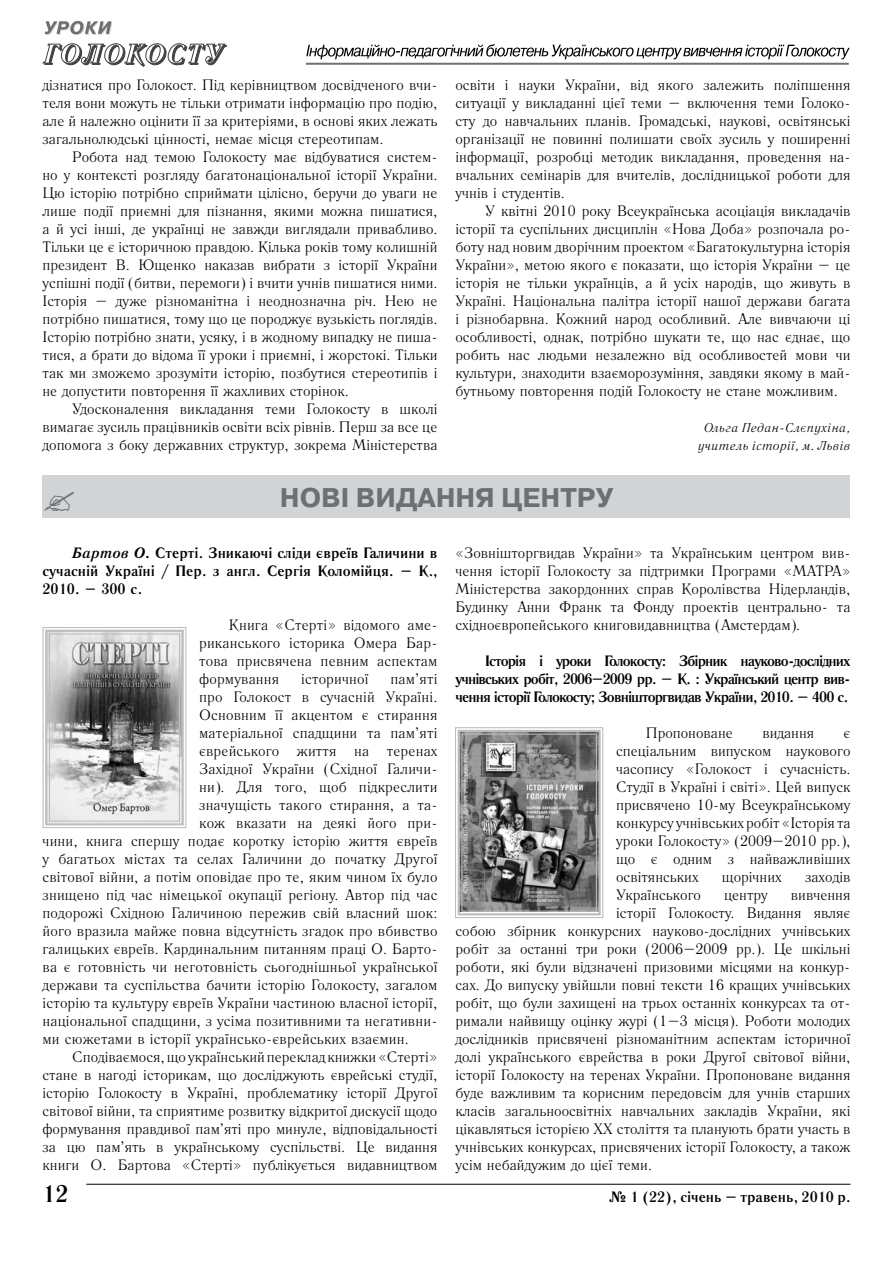
<style>
.page{position:relative;width:893px;height:1263px;background:#fff}
.page>*{position:absolute;margin:0;border:0;box-sizing:border-box;transform-origin:0 0}
.t1{font:700 27px "Pragmatica C";color:#6d6f71}
.t2{font:700 24px "Literaturnaya C";color:#000}
.t3{font:15px/18px "Literaturnaya C";color:#000;text-align:justify}
.t4{font:700 15px/18px "Literaturnaya C";color:#000;text-align:justify}
.t5{font:italic 12.75px/18px "Literaturnaya C";letter-spacing:.02em;color:#000;text-align:center}
.s1{font-style:italic}
</style>
<div class="page">
<hr style="left:306px;top:63px;width:543px;height:1px;background:#6d6f71">
<hr style="left:306px;top:64px;width:543px;height:1px;background:#6d6f71">
<svg style="left:306px;top:44px;width:544px;height:15px"></svg>
<svg style="left:45px;top:21px;width:67px;height:14px"></svg>
<svg style="left:43px;top:43px;width:184px;height:24px"></svg>
<hr style="left:86px;top:1184px;width:764px;height:1px;background:#000">
<div style="left:43px;top:476px;width:807px;height:42px;background:#d1d3d4"></div>
<svg style="left:42px;top:627px;width:145px;height:201px"></svg>
<div style="left:45px;top:630px;width:139px;height:195px;border:2px solid #bcbdc0"></div>
<div style="left:49px;top:633px;width:131px;height:189px;border:1px solid #bcbdc0"></div>
<svg style="left:455px;top:727px;width:149px;height:191px;background:#808080"></svg>
<div style="left:458px;top:730px;width:143px;height:185px;border:2px solid #bcbdc0"></div>
<div style="left:461px;top:734px;width:136px;height:178px;border:1px solid #bcbdc0"></div>
<p class="t3" style="left:43px;top:76px;width:396px">дізнатися про Голокост. Під керівництвом досвідченого вчи&shy;теля вони можуть не тільки отримати інформацію про подію, але й належно оцінити її за критеріями, в основі яких лежать загальнолюдські цінності, немає місця стереотипам.</p>
<p class="t3" style="left:43px;top:148px;width:396px;text-indent:30px">Робота над темою Голокосту має відбуватися систем&shy;но у контексті розгляду багатонаціональної історії України.<br>Цю історію потрібно сприймати цілісно, беручи до уваги не лише події приємні для пізнання, якими можна пишатися, а й усі інші, де українці не завжди виглядали привабливо.<br>Тільки це є історичною правдою. Кілька років тому колишній президент В. Ющенко наказав вибрати з історії України успішні події (битви, перемоги) і вчити учнів пишатися ними.<br>Історія – дуже різноманітна і неоднозначна річ. Нею не потрібно пишатися, тому що це породжує вузькість поглядів.<br>Історію потрібно знати, усяку, і в жодному випадку не пиша&shy;тися, а брати до відома її уроки і приємні, і жорстокі. Тільки так ми зможемо зрозуміти історію, позбутися стереотипів і не допустити повторення її жахливих сторінок.</p>
<p class="t3" style="left:43px;top:400px;width:396px;text-indent:30px">Удосконалення викладання теми Голокосту в школі вимагає зусиль працівників освіти всіх рівнів. Перш за все це допомога з боку державних структур, зокрема Міністерства</p>
<p class="t3" style="left:455px;top:76px;width:396px">освіти і науки України, від якого залежить поліпшення ситуації у викладанні цієї теми – включення теми Голоко&shy;сту до навчальних планів. Громадські, наукові, освітянські організації не повинні полишати своїх зусиль у поширенні інформації, розробці методик викладання, проведення на&shy;вчальних семінарів для вчителів, дослідницької роботи для учнів і студентів.</p>
<p class="t3" style="left:455px;top:202px;width:396px;text-indent:30px">У квітні 2010 року Всеукраїнська асоціація викладачів історії та суспільних дисциплін «Нова Доба» розпочала ро&shy;боту над новим дворічним проектом «Багатокультурна історія України», метою якого є показати, що історія України – це історія не тільки українців, а й усіх народів, що живуть в Україні. Національна палітра історії нашої держави багата і різнобарвна. Кожний народ особливий. Але вивчаючи ці особливості, однак, потрібно шукати те, що нас єднає, що робить нас людьми незалежно від особливостей мови чи культури, знаходити взаєморозуміння, завдяки якому в май&shy;бутньому повторення подій Голокосту не стане можливим.</p>
<p class="t5" style="left:698px;top:419px;width:154px">Ольга Педан-Слєпухіна, учитель історії, м. Львів</p>
<h1 class="t1" style="left:280px;top:483px;width:116px">нові ВИДАНН</h1>
<h1 class="t1" style="left:476px;top:483px;width:66px">Я ЦЕНТР</h1>
<h1 class="t1" style="left:596px;top:483px;width:19px">У</h1>
<p class="t4" style="left:43px;top:544px;width:396px;text-indent:30px"><span class="s1">Бартов О.</span> Стерті. Зникаючі сліди євреїв Галичини в сучасній Україні / Пер. з англ. Сергія Коломійця. – К., 2010. – 300 с.</p>
<p class="t3" style="left:199px;top:616px;width:240px;text-indent:30px">Книга «Стерті» відомого аме&shy;риканського історика Омера Бар&shy;това присвячена певним аспектам формування</p>
<p class="t3" style="left:301px;top:670px;width:69px">історичної</p>
<p class="t3" style="left:390px;top:670px;width:48px">пам’яті</p>
<p class="t3" style="left:199px;top:688px;width:240px">про Голокост в сучасній Україні.</p>
<p class="t3" style="left:199px;top:706px;width:240px">Основним її акцентом є стирання</p>
<p class="t3" style="left:199px;top:724px;width:240px">матеріальної спадщини та пам’яті</p>
<p class="t3" style="left:199px;top:742px;width:240px">єврейського життя на теренах</p>
<p class="t3" style="left:199px;top:760px;width:240px">Західної України (Східної Галичи-</p>
<p class="t3" style="left:199px;top:778px;width:240px">ни). Для того, щоб підкреслити</p>
<p class="t3" style="left:199px;top:796px;width:240px">значущість такого стирання, а та-</p>
<p class="t3" style="left:199px;top:814px;width:240px">кож вказати на деякі його при-</p>
<p class="t3" style="left:43px;top:832px;width:396px">чини, книга спершу подає коротку історію життя євреїв</p>
<p class="t3" style="left:43px;top:850px;width:396px">у багатьох містах та селах Галичини до початку Другої</p>
<p class="t3" style="left:43px;top:868px;width:396px">світової війни, а потім оповідає про те, яким чином їх було</p>
<p class="t3" style="left:43px;top:886px;width:396px">знищено під час німецької окупації регіону. Автор під час</p>
<p class="t3" style="left:43px;top:904px;width:396px">подорожі Східною Галичиною пережив свій власний шок:</p>
<p class="t3" style="left:43px;top:922px;width:396px">його вразила майже повна відсутність згадок про вбивство</p>
<p class="t3" style="left:43px;top:940px;width:396px">галицьких євреїв. Кардинальним питанням праці О. Барто-</p>
<p class="t3" style="left:43px;top:958px;width:396px">ва є готовність чи неготовність сьогоднішньої української</p>
<p class="t3" style="left:43px;top:976px;width:396px">держави та суспільства бачити історію Голокосту, загалом</p>
<p class="t3" style="left:43px;top:994px;width:396px">історію та культуру євреїв України частиною власної історії,</p>
<p class="t3" style="left:43px;top:1012px;width:396px">національної спадщини, з усіма позитивними та негативни-</p>
<p class="t3" style="left:43px;top:1030px;width:368px">ми сюжетами в історії українсько-єврейських взаємин.</p>
<p class="t3" style="left:72px;top:1048px;width:367px">Сподіваємося, що український переклад книжки «Стерті»</p>
<p class="t3" style="left:43px;top:1066px;width:396px">стане в нагоді історикам, що досліджують єврейські студії,</p>
<p class="t3" style="left:43px;top:1084px;width:396px">історію Голокосту в Україні, проблематику історії Другої</p>
<p class="t3" style="left:43px;top:1102px;width:396px">світової війни, та сприятиме розвитку відкритої дискусії щодо</p>
<p class="t3" style="left:43px;top:1120px;width:396px">формування правдивої пам’яті про минуле, відповідальності</p>
<p class="t3" style="left:43px;top:1138px;width:396px">за цю пам’ять в українському суспільстві. Це видання</p>
<p class="t3" style="left:43px;top:1156px;width:396px">книги О. Бартова «Стерті» публікується видавництвом</p>
<p class="t3" style="left:455px;top:544px;width:396px">«Зовнішторгвидав України» та Українським центром вив&shy;чення історії Голокосту за підтримки Програми «МАТРА» Міністерства закордонних справ Королівства Нідерландів, Будинку Анни Франк та Фонду проектів центрально- та східноєвропейського книговидавництва (Амстердам).</p>
<p class="t4" style="left:455px;top:652px;width:397px;text-indent:30px">Історія і уроки Голокосту: Збірник науково-дослідних учнівських робіт, 2006–2009 рр. – К. : Український центр вив&shy;чення історії Голокосту; Зовнішторгвидав України, 2010. – 400 с.</p>
<p class="t3" style="left:646px;top:724px;width:89px">Пропоноване</p>
<p class="t3" style="left:762px;top:724px;width:53px">видання</p>
<p class="t3" style="left:616px;top:724px;width:236px;text-indent:228px">є спеціальним випуском наукового часопису «Голокост і сучасність.<br>Студії в Україні і світі». Цей випуск присвячено 10-му Всеукраїнському конкурсу учнівських робіт «Історія та уроки Голокосту» (2009–2010 рр.), що є одним з найважливіших освітянських</p>
<p class="t3" style="left:722px;top:868px;width:61px">щорічних</p>
<p class="t3" style="left:805px;top:868px;width:47px">заходів</p>
<p class="t3" style="left:616px;top:886px;width:86px">Українського</p>
<p class="t3" style="left:724px;top:886px;width:45px">центру</p>
<p class="t3" style="left:791px;top:886px;width:61px">вивчення</p>
<p class="t3" style="left:616px;top:904px;width:236px">історії Голокосту. Видання являє</p>
<p class="t3" style="left:455px;top:922px;width:396px">собою збірник конкурсних науково-дослідних учнівських</p>
<p class="t3" style="left:455px;top:940px;width:396px">робіт за останні три роки (2006–2009 рр.). Це шкільні</p>
<p class="t3" style="left:455px;top:958px;width:396px">роботи, які були відзначені призовими місцями на конкур-</p>
<p class="t3" style="left:455px;top:976px;width:396px">сах. До випуску увійшли повні тексти 16 кращих учнівських</p>
<p class="t3" style="left:455px;top:994px;width:396px">робіт, що були захищені на трьох останніх конкурсах та от-</p>
<p class="t3" style="left:455px;top:1012px;width:396px">римали найвищу оцінку журі (1–3 місця). Роботи молодих</p>
<p class="t3" style="left:455px;top:1030px;width:396px">дослідників присвячені різноманітним аспектам історичної</p>
<p class="t3" style="left:455px;top:1048px;width:396px">долі українського єврейства в роки Другої світової війни,</p>
<p class="t3" style="left:455px;top:1066px;width:396px">історії Голокосту на теренах України. Пропоноване видання</p>
<p class="t3" style="left:455px;top:1084px;width:396px">буде важливим та корисним передовсім для учнів старших</p>
<p class="t3" style="left:455px;top:1102px;width:396px">класів загальноосвітніх навчальних закладів України, які</p>
<p class="t3" style="left:455px;top:1120px;width:396px">цікавляться історією XX століття та планують брати участь в</p>
<p class="t3" style="left:455px;top:1138px;width:396px">учнівських конкурсах, присвячених історії Голокосту, а також</p>
<p class="t3" style="left:455px;top:1156px;width:198px">усім небайдужим до цієї теми.</p>
<h2 class="t2" style="left:43px;top:1179px;width:27px">12</h2>
<p class="t4" style="left:609px;top:1187px;width:243px">№ 1 (22), січень – травень, 2010 р.</p>
</div>
